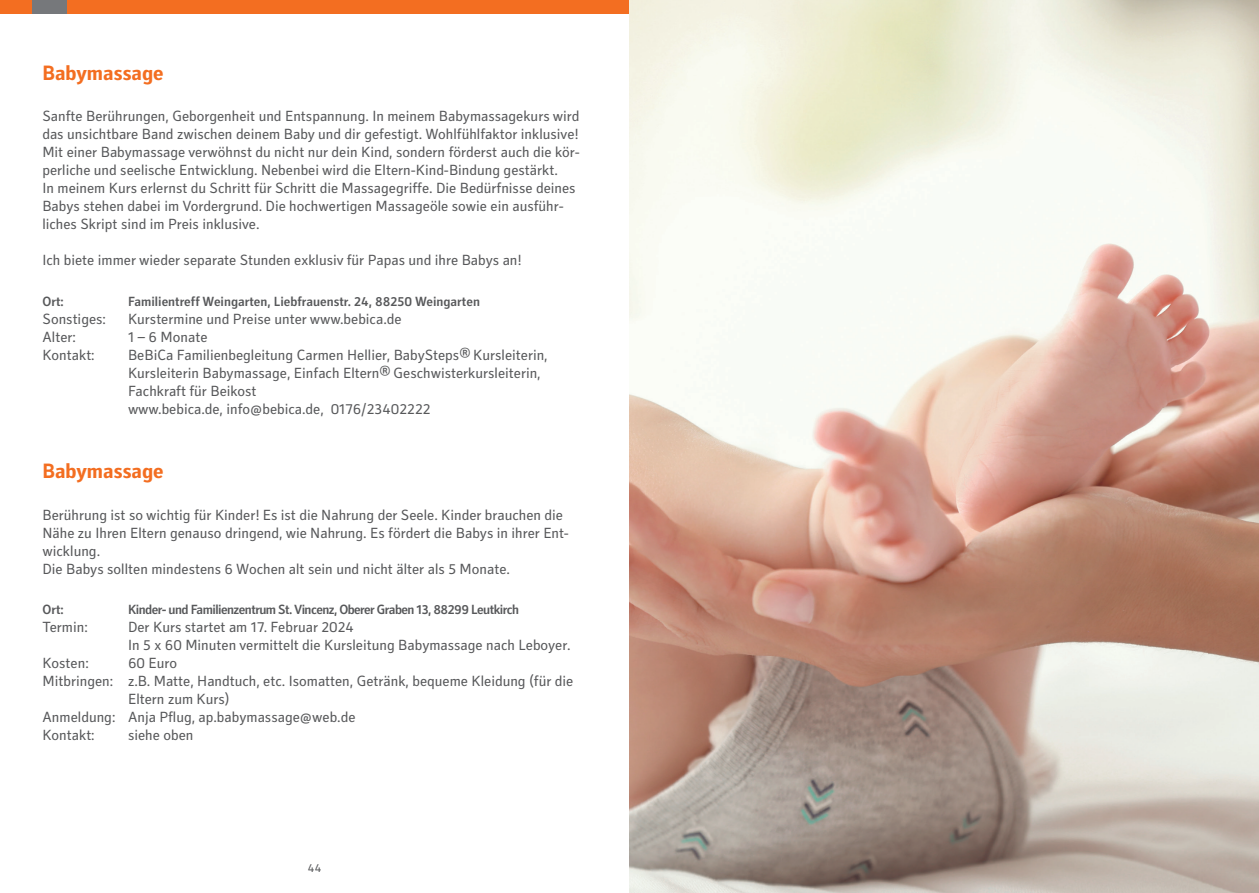
<style>
.page{position:relative;width:1259px;height:893px;background:#fff}
.page>*{position:absolute;margin:0;border:0;box-sizing:border-box;transform-origin:0 0}
.t1{font:700 21px "Secca";color:#f36e21}
.t2{font:15px/18px "Secca";color:#57585a}
.t3{font:500 13.5px "Secca";letter-spacing:-.035em;color:#57585a}
.t4{font:500 13.5px "Secca";color:#57585a}
.t5{font:12px "Secca";color:#57585a}
</style>
<div class="page">
<div style="left:32px;top:0;width:35px;height:14px;background:#76787b"></div>
<div style="left:67px;top:0;width:562px;height:14px;background:#f36e21"></div>
<div style="left:0;top:0;width:32px;height:14px;background:#f36e21"></div>
<img style="left:629px;top:0;width:630px;height:893px">
<h1 class="t1" style="left:42px;top:60px;width:123px">Babymassage</h1>
<p class="t2" style="left:42px;top:108px;width:539px">Sanfte Berührungen, Geborgenheit und Entspannung. In meinem Babymassagekurs wird das unsichtbare Band zwischen deinem Baby und dir gefestigt. Wohlfühlfaktor inklusive!<br>Mit einer Babymassage verwöhnst du nicht nur dein Kind, sondern förderst auch die kör&shy;perliche und seelische Entwicklung. Nebenbei wird die Eltern-Kind-Bindung gestärkt.<br>In meinem Kurs erlernst du Schritt für Schritt die Massagegriffe. Die Bedürfnisse deines Babys stehen dabei im Vordergrund. Die hochwertigen Massageöle sowie ein ausführ&shy;liches Skript sind im Preis inklusive.</p>
<p class="t2" style="left:42px;top:252px;width:480px">Ich biete immer wieder separate Stunden exklusiv für Papas und ihre Babys an!</p>
<p class="t3" style="left:43px;top:293px;width:23px">Ort:</p>
<p class="t4" style="left:128px;top:293px;width:353px">Familientreff Weingarten, Liebfrauenstr. 24, 88250 Weingarten</p>
<p class="t2" style="left:43px;top:310px;width:65px">Sonstiges:</p>
<p class="t2" style="left:128px;top:310px;width:275px">Kurstermine und Preise unter www.bebica.de</p>
<p class="t2" style="left:43px;top:328px;width:35px">Alter:</p>
<p class="t2" style="left:128px;top:328px;width:81px">1 – 6 Monate</p>
<p class="t2" style="left:43px;top:346px;width:54px">Kontakt:</p>
<p class="t2" style="left:128px;top:346px;width:421px">BeBiCa Familienbegleitung Carmen Hellier, BabySteps® Kursleiterin, Kursleiterin Babymassage, Einfach Eltern® Geschwisterkursleiterin, Fachkraft für Beikost<br>www.bebica.de, info@bebica.de, 0176/23402222</p>
<h1 class="t1" style="left:42px;top:458px;width:123px">Babymassage</h1>
<p class="t2" style="left:42px;top:506px;width:528px">Berührung ist so wichtig für Kinder! Es ist die Nahrung der Seele. Kinder brauchen die Nähe zu Ihren Eltern genauso dringend, wie Nahrung. Es fördert die Babys in ihrer Ent&shy;wicklung.<br>Die Babys sollten mindestens 6 Wochen alt sein und nicht älter als 5 Monate.</p>
<p class="t3" style="left:43px;top:601px;width:23px">Ort:</p>
<p class="t3" style="left:128px;top:601px;width:392px">Kinder- und Familienzentrum St. Vincenz, Oberer Graben 13, 88299 Leutkirch</p>
<p class="t2" style="left:43px;top:618px;width:47px">Termin:</p>
<p class="t2" style="left:128px;top:618px;width:444px">Der Kurs startet am 17. Februar 2024<br>In 5 x 60 Minuten vermittelt die Kursleitung Babymassage nach Leboyer.</p>
<p class="t2" style="left:43px;top:654px;width:48px">Kosten:</p>
<p class="t2" style="left:128px;top:654px;width:51px">60 Euro</p>
<p class="t2" style="left:43px;top:672px;width:532px">Mitbringen: z.B. Matte, Handtuch, etc. Isomatten, Getränk, bequeme Kleidung (für die</p>
<p class="t2" style="left:128px;top:690px;width:103px">Eltern zum Kurs)</p>
<p class="t2" style="left:43px;top:708px;width:314px">Anmeldung: Anja Pflug, ap.babymassage@web.de</p>
<p class="t2" style="left:43px;top:726px;width:54px">Kontakt:</p>
<p class="t2" style="left:128px;top:726px;width:67px">siehe oben</p>
<p class="t5" style="left:308px;top:860px;width:15px">44</p>
</div>
